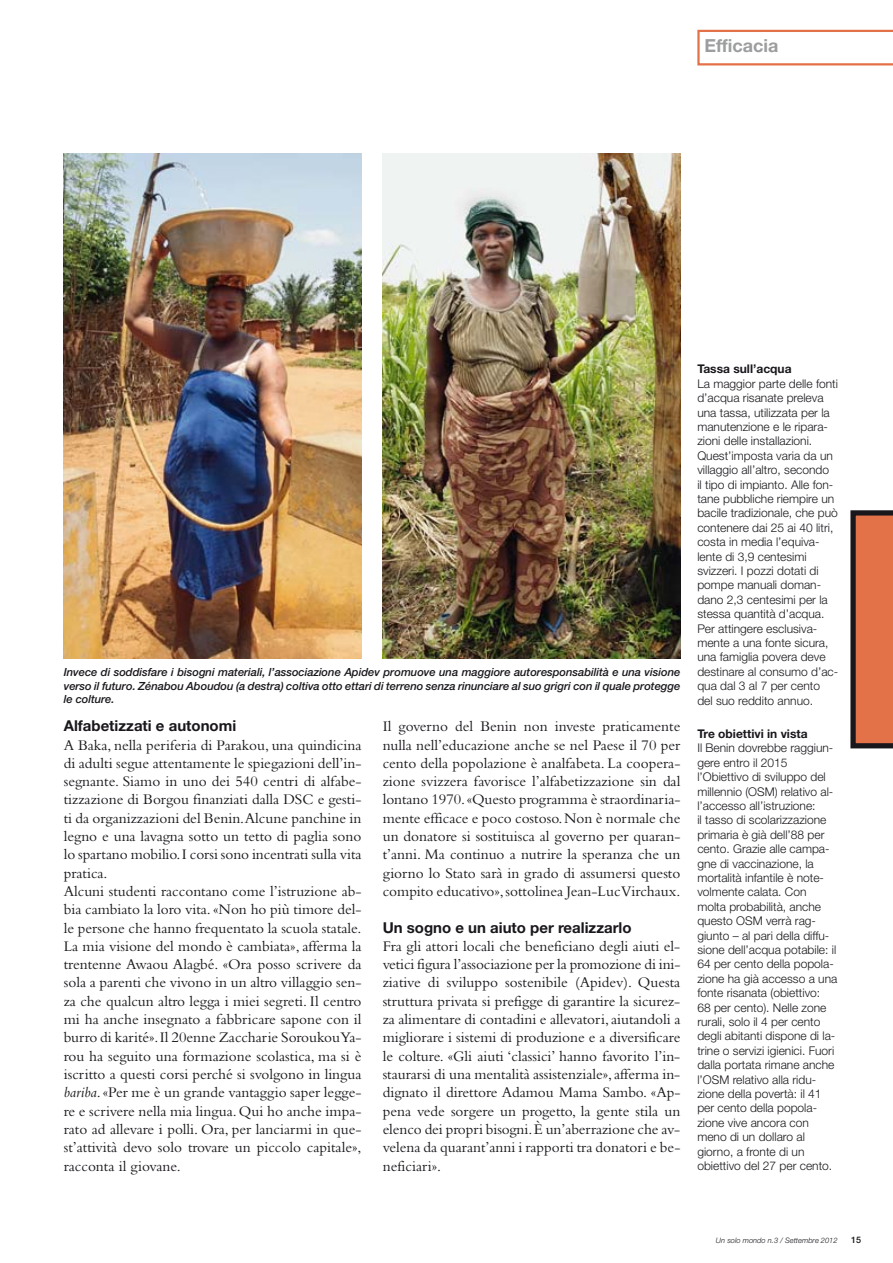
<style>
.page{position:relative;width:893px;height:1263px;background:#fff}
.page>*{position:absolute;margin:0;border:0;box-sizing:border-box;transform-origin:0 0}
.t1{font:700 18px "Helvetica Neue";color:#9c9d9f}
.t2{font:15.3px/18.3px "Bembo";color:#1a171c;text-align:justify}
.t3{font:700 15px "Helvetica Neue";color:#1a171c}
.t4{font:300 12px/14.4px "Helvetica Neue";color:#1a171c}
.t5{font:700 12px "Helvetica Neue";color:#1a171c}
.t6{font:italic 500 11.25px/13.5px "Helvetica Neue";letter-spacing:-.005em;color:#1a171c;text-align:justify}
.t7{font:500 9px "Helvetica Neue";color:#1a171c}
.t8{font:italic 300 7.5px "Helvetica Neue";color:#1a171c}
.s1{font-style:italic}
</style>
<div class="page">
<img style="left:64px;top:153px;width:297px;height:505px">
<svg style="left:697px;top:30px;width:196px;height:35px"></svg>
<svg style="left:850px;top:510px;width:43px;height:238px;background:#c36544"></svg>
<img style="left:383px;top:153px;width:297px;height:505px">
<p class="t1" style="left:705px;top:40px;width:75px">Efficacia</p>
<p class="t6" style="left:64px;top:666px;width:618px">Invece di soddisfare i bisogni materiali, l’associazione Apidev promuove una maggiore autoresponsabilità e una visione verso il futuro. Zénabou Aboudou (a destra) coltiva otto ettari di terreno senza rinunciare al suo grigri con il quale protegge le colture.</p>
<p class="t3" style="left:64px;top:720px;width:174px">Alfabetizzati e autonomi</p>
<p class="t2" style="left:64px;top:737px;width:299px;text-align:left">A Baka, nella periferia di Parakou, una quindicina di adulti segue attentamente le spiegazioni dell’in&shy;segnante. Siamo in uno dei 540 centri di alfabe&shy;tizzazione di Borgou finanziati dalla DSC e gesti&shy;ti da organizzazioni del Benin.Alcune panchine in legno e una lavagna sotto un tetto di paglia sono lo spartano mobilio. I corsi sono incentrati sulla vita pratica.<br>Alcuni studenti raccontano come l’istruzione ab&shy;bia cambiato la loro vita. «Non ho più timore del&shy;le persone che hanno frequentato la scuola statale.<br>La mia visione del mondo è cambiata», afferma la trentenne Awaou Alagbé. «Ora posso scrivere da sola a parenti che vivono in un altro villaggio sen&shy;za che qualcun altro legga i miei segreti. Il centro mi ha anche insegnato a fabbricare sapone con il burro di karité». Il 20enne Zaccharie Soroukou Ya&shy;rou ha seguito una formazione scolastica, ma si è iscritto a questi corsi perché si svolgono in lingua <span class="s1">bariba</span>. «Per me è un grande vantaggio saper legge&shy;re e scrivere nella mia lingua. Qui ho anche impa&shy;rato ad allevare i polli. Ora, per lanciarmi in que&shy;st’attività devo solo trovare un piccolo capitale», racconta il giovane.</p>
<p class="t2" style="left:383px;top:719px;width:299px">Il governo del Benin non investe praticamente nulla nell’educazione anche se nel Paese il 70 per cento della popolazione è analfabeta. La coopera&shy;zione svizzera favorisce l’alfabetizzazione sin dal lontano 1970. «Questo programma è straordinaria&shy;mente efficace e poco costoso. Non è normale che un donatore si sostituisca al governo per quaran&shy;t’anni. Ma continuo a nutrire la speranza che un giorno lo Stato sarà in grado di assumersi questo compito educativo», sottolinea Jean-Luc Virchaux.</p>
<p class="t3" style="left:383px;top:922px;width:250px">Un sogno e un aiuto per realizzarlo</p>
<p class="t2" style="left:383px;top:938px;width:299px">Fra gli attori locali che beneficiano degli aiuti el&shy;vetici figura l’associazione per la promozione di ini&shy;ziative di sviluppo sostenibile (Apidev). Questa struttura privata si prefigge di garantire la sicurez&shy;za alimentare di contadini e allevatori, aiutandoli a migliorare i sistemi di produzione e a diversificare le colture. «Gli aiuti ‘classici’ hanno favorito l’in&shy;staurarsi di una mentalità assistenziale», afferma in&shy;dignato il direttore Adamou Mama Sambo. «Ap&shy;pena vede sorgere un progetto, la gente stila un elenco dei propri bisogni. È un’aberrazione che av&shy;velena da quarant’anni i rapporti tra donatori e be&shy;neficiari».</p>
<p class="t5" style="left:697px;top:365px;width:96px">Tassa sull’acqua</p>
<p class="t4" style="left:697px;top:377px;width:142px">La maggior parte delle fonti d’acqua risanate preleva una tassa, utilizzata per la manutenzione e le ripara&shy;zioni delle installazioni.<br>Quest’imposta varia da un villaggio all’altro, secondo<br>il tipo di impianto. Alle fon&shy;tane pubbliche riempire un bacile tradizionale, che può contenere dai 25 ai 40 litri, costa in media l’equiva&shy;lente di 3,9 centesimi svizzeri. I pozzi dotati di pompe manuali doman&shy;dano 2,3 centesimi per la stessa quantità d’acqua.<br>Per attingere esclusiva&shy;mente a una fonte sicura, una famiglia povera deve destinare al consumo d’ac&shy;qua dal 3 al 7 per cento del suo reddito annuo.</p>
<p class="t5" style="left:697px;top:729px;width:112px">Tre obiettivi in vista</p>
<p class="t4" style="left:697px;top:742px;width:142px">Il Benin dovrebbe raggiun&shy;gere entro il 2015 l’Obiettivo di sviluppo del millennio (OSM) relativo al&shy;l’accesso all’istruzione:<br>il tasso di scolarizzazione primaria è già dell’88 per cento. Grazie alle campa&shy;gne di vaccinazione, la mortalità infantile è note&shy;volmente calata. Con molta probabilità, anche questo OSM verrà rag&shy;giunto – al pari della diffu&shy;sione dell’acqua potabile: il<br>64 per cento della popola&shy;zione ha già accesso a una fonte risanata (obiettivo:<br>68 per cento). Nelle zone rurali, solo il 4 per cento degli abitanti dispone di la&shy;trine o servizi igienici. Fuori dalla portata rimane anche l’OSM relativo alla ridu&shy;zione della povertà: il 41 per cento della popola&shy;zione vive ancora con meno di un dollaro al giorno, a fronte di un obiettivo del 27 per cento.</p>
<p class="t8" style="left:716px;top:1238px;width:123px">Un solo mondo n.3 / Settembre 2012</p>
<p class="t7" style="left:851px;top:1237px;width:12px">15</p>
</div>
